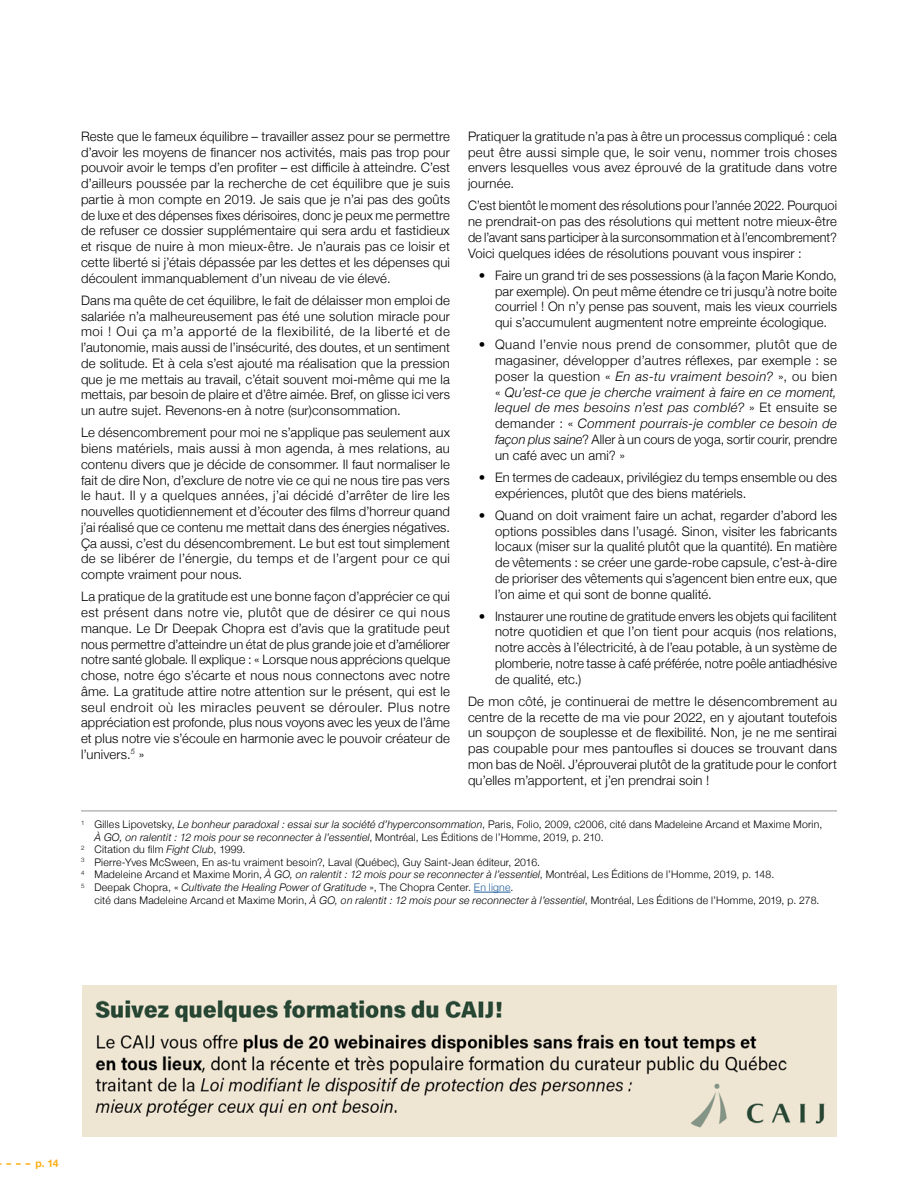
<style>
.page{position:relative;width:918px;height:1188px;background:#fff}
.page>*{position:absolute;margin:0;border:0;box-sizing:border-box;transform-origin:0 0}
.t1{font:300 13.05px/15.8px "Helvetica Neue";letter-spacing:.01em;color:#000;text-align:justify}
.t2{font:300 10.5px "Helvetica Neue";letter-spacing:.02em;color:#000}
.t3{font:italic 300 10.5px "Helvetica Neue";letter-spacing:.02em;color:#000}
.t4{font:700 10.5px "Helvetica Neue";color:#fcaf17}
.s1{font-style:italic}
.s2{font-style:normal}
.s3{font-style:normal;color:#215e9e}
</style>
<div class="page">
<svg style="left:0;top:1163px;width:30px;height:2px"></svg>
<hr style="left:81px;top:811px;width:756px;height:1px;background:#939598">
<img style="left:82px;top:986px;width:755px;height:150px">
<hr style="left:474px;top:892px;width:37px;height:1px;background:#215e9e">
<p class="t1" style="left:81px;top:127px;width:371px">Reste que le fameux équilibre – travailler assez pour se permettre d’avoir les moyens de financer nos activités, mais pas trop pour pouvoir avoir le temps d’en profiter – est difficile à atteindre. C’est d’ailleurs poussée par la recherche de cet équilibre que je suis partie à mon compte en 2019. Je sais que je n’ai pas des goûts de luxe et des dépenses fixes dérisoires, donc je peux me permettre de refuser ce dossier supplémentaire qui sera ardu et fastidieux et risque de nuire à mon mieux-être. Je n’aurais pas ce loisir et cette liberté si j’étais dépassée par les dettes et les dépenses qui découlent immanquablement d’un niveau de vie élevé.</p>
<p class="t1" style="left:81px;top:291px;width:371px">Dans ma quête de cet équilibre, le fait de délaisser mon emploi de salariée n’a malheureusement pas été une solution miracle pour moi ! Oui ça m’a apporté de la flexibilité, de la liberté et de l’autonomie, mais aussi de l’insécurité, des doutes, et un sentiment de solitude. Et à cela s’est ajouté ma réalisation que la pression que je me mettais au travail, c’était souvent moi-même qui me la mettais, par besoin de plaire et d’être aimée. Bref, on glisse ici vers un autre sujet. Revenons-en à notre (sur)consommation.</p>
<p class="t1" style="left:81px;top:424px;width:371px">Le désencombrement pour moi ne s’applique pas seulement aux biens matériels, mais aussi à mon agenda, à mes relations, au contenu divers que je décide de consommer. Il faut normaliser le fait de dire Non, d’exclure de notre vie ce qui ne nous tire pas vers le haut. Il y a quelques années, j’ai décidé d’arrêter de lire les nouvelles quotidiennement et d’écouter des films d’horreur quand j’ai réalisé que ce contenu me mettait dans des énergies négatives.<br>Ça aussi, c’est du désencombrement. Le but est tout simplement de se libérer de l’énergie, du temps et de l’argent pour ce qui compte vraiment pour nous.</p>
<p class="t1" style="left:81px;top:588px;width:371px">La pratique de la gratitude est une bonne façon d’apprécier ce qui est présent dans notre vie, plutôt que de désirer ce qui nous manque. Le Dr Deepak Chopra est d’avis que la gratitude peut nous permettre d’atteindre un état de plus grande joie et d’améliorer notre santé globale. Il explique : « Lorsque nous apprécions quelque chose, notre égo s’écarte et nous nous connectons avec notre âme. La gratitude attire notre attention sur le présent, qui est le seul endroit où les miracles peuvent se dérouler. Plus notre appréciation est profonde, plus nous voyons avec les yeux de l’âme et plus notre vie s’écoule en harmonie avec le pouvoir créateur de l’univers.<sup>5</sup> »</p>
<p class="t1" style="left:468px;top:127px;width:371px">Pratiquer la gratitude n’a pas à être un processus compliqué : cela peut être aussi simple que, le soir venu, nommer trois choses envers lesquelles vous avez éprouvé de la gratitude dans votre journée.</p>
<p class="t1" style="left:468px;top:197px;width:371px">C’est bientôt le moment des résolutions pour l’année 2022. Pourquoi ne prendrait-on pas des résolutions qui mettent notre mieux-être de l’avant sans participer à la surconsommation et à l’encombrement?<br>Voici quelques idées de résolutions pouvant vous inspirer :</p>
<p class="t1" style="left:495px;top:266px;width:344px;text-indent:-16px">• Faire un grand tri de ses possessions (à la façon Marie Kondo, par exemple). On peut même étendre ce tri jusqu’à notre boite courriel ! On n’y pense pas souvent, mais les vieux courriels qui s’accumulent augmentent notre empreinte écologique.</p>
<p class="t1" style="left:495px;top:336px;width:344px;text-indent:-16px">• Quand l’envie nous prend de consommer, plutôt que de magasiner, développer d’autres réflexes, par exemple : se poser la question « <span class="s1">En as-tu vraiment besoin?</span> », ou bien « <span class="s1">Qu’est-ce que je cherche vraiment à faire en ce moment, lequel de mes besoins n’est pas comblé?</span> » Et ensuite se demander : « <span class="s1">Comment pourrais-je combler ce besoin de façon plus saine</span>? Aller à un cours de yoga, sortir courir, prendre un café avec un ami? »</p>
<p class="t1" style="left:495px;top:468px;width:343px;text-indent:-16px">• En termes de cadeaux, privilégiez du temps ensemble ou des expériences, plutôt que des biens matériels.</p>
<p class="t1" style="left:495px;top:506px;width:344px;text-indent:-16px">• Quand on doit vraiment faire un achat, regarder d’abord les options possibles dans l’usagé. Sinon, visiter les fabricants locaux (miser sur la qualité plutôt que la quantité). En matière de vêtements : se créer une garde-robe capsule, c’est-à-dire de prioriser des vêtements qui s’agencent bien entre eux, que l’on aime et qui sont de bonne qualité.</p>
<p class="t1" style="left:495px;top:607px;width:344px;text-indent:-16px">• Instaurer une routine de gratitude envers les objets qui facilitent notre quotidien et que l’on tient pour acquis (nos relations, notre accès à l’électricité, à de l’eau potable, à un système de plomberie, notre tasse à café préférée, notre poêle antiadhésive de qualité, etc.)</p>
<p class="t1" style="left:468px;top:693px;width:371px">De mon côté, je continuerai de mettre le désencombrement au centre de la recette de ma vie pour 2022, en y ajoutant toutefois un soupçon de souplesse et de flexibilité. Non, je ne me sentirai pas coupable pour mes pantoufles si douces se trouvant dans mon bas de Noël. J’éprouverai plutôt de la gratitude pour le confort qu’elles m’apportent, et j’en prendrai soin !</p>
<p class="t2" style="left:81px;top:816px;width:743px"><sup>1</sup> Gilles Lipovetsky, <span class="s1">Le bonheur paradoxal : essai sur la société d’hyperconsommation</span>, Paris, Folio, 2009, c2006, cité dans Madeleine Arcand et Maxime Morin,</p>
<p class="t3" style="left:95px;top:829px;width:511px">À GO, on ralentit : 12 mois pour se reconnecter à l’essentiel<span class="s2">, Montréal, Les Éditions de l’Homme, 2019, p. 210.</span></p>
<p class="t2" style="left:81px;top:841px;width:166px"><sup>2</sup> Citation du film <span class="s1">Fight Club</span>, 1999.</p>
<p class="t2" style="left:81px;top:854px;width:461px"><sup>3</sup> Pierre-Yves McSween, En as-tu vraiment besoin?, Laval (Québec), Guy Saint-Jean éditeur, 2016.</p>
<p class="t2" style="left:81px;top:866px;width:695px"><sup>4</sup> Madeleine Arcand et Maxime Morin, <span class="s1">À GO, on ralentit : 12 mois pour se reconnecter à l’essentiel</span>, Montréal, Les Éditions de l’Homme, 2019, p. 148.</p>
<p class="t3" style="left:81px;top:879px;width:434px"><sup>5</sup> <span class="s2">Deepak Chopra, «</span> Cultivate the Healing Power of Gratitude <span class="s2">», The Chopra Center.</span> <span class="s3">En ligne</span><span class="s2">.</span></p>
<p class="t2" style="left:95px;top:891px;width:726px">cité dans Madeleine Arcand et Maxime Morin, <span class="s1">À GO, on ralentit : 12 mois pour se reconnecter à l’essentiel</span>, Montréal, Les Éditions de l’Homme, 2019, p. 278.</p>
<p class="t4" style="left:36px;top:1155px;width:24px">p. 14</p>
</div>
